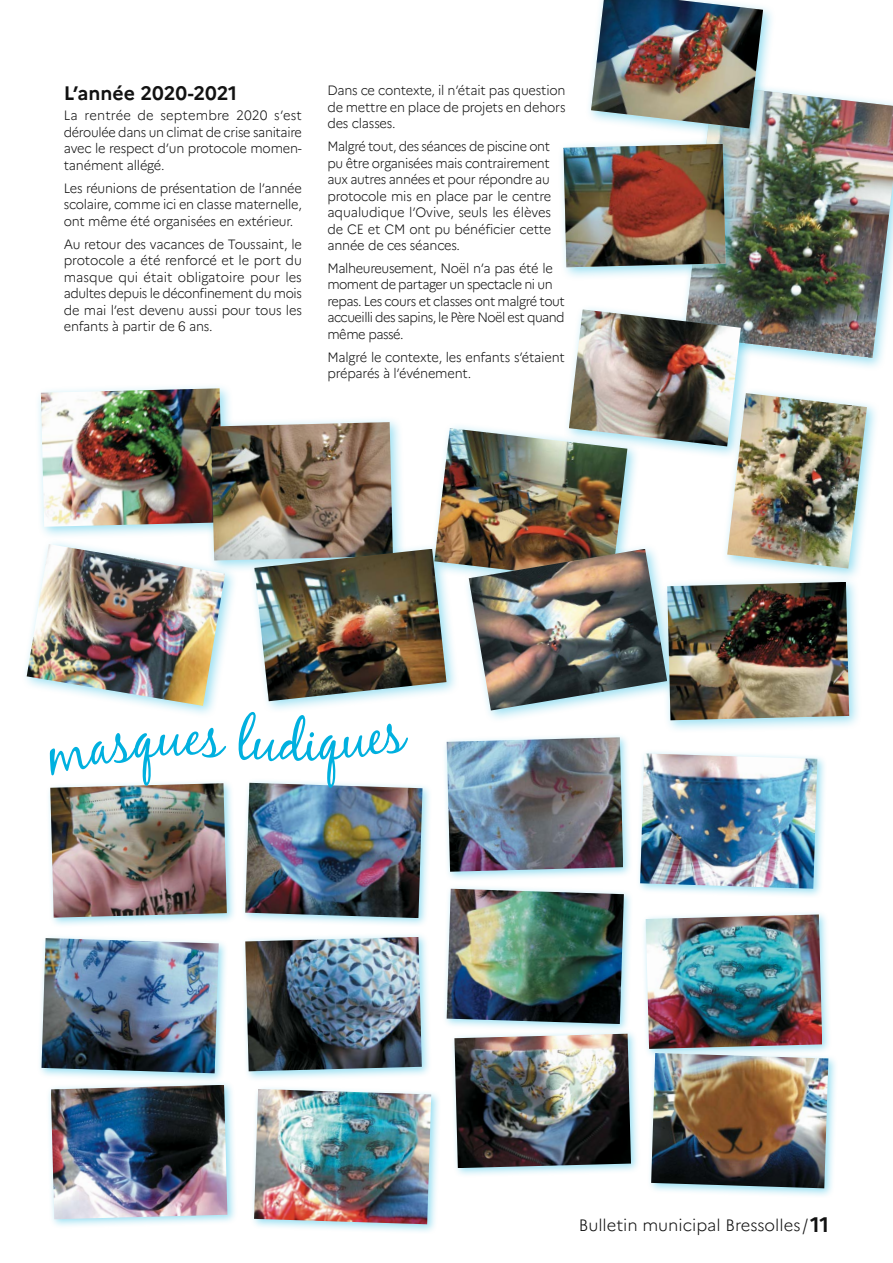
<style>
.page{position:relative;width:893px;height:1263px;background:#fff}
.page>*{position:absolute;margin:0;border:0;box-sizing:border-box;transform-origin:0 0}
.t1{font:55.95px "Black Jack";color:#00b0df;scale:.95 1}
.t2{font:700 19.5px "Marianne";color:#121212}
.t3{font:300 16.5px "Marianne";color:#121212}
.t4{font:300 13.5px/16.5px "Marianne";letter-spacing:-.02em;color:#121212;text-align:justify;scale:.95 1}
.t5{font:300 13.5px/16.5px "Marianne";letter-spacing:-.02em;color:#121212;text-align:justify;scale:.94 1}
.t6{font:300 13.5px/16.5px "Marianne";letter-spacing:-.04em;color:#121212;scale:.96 1}
.t7{font:300 13.5px/16.5px "Marianne";letter-spacing:-.02em;color:#121212;text-align:justify;scale:.96 1}
.s1{font-weight:700;font-size:21px}
</style>
<div class="page">
<div style="left:678px;top:79px;width:215px;height:292px;background:#00b0df;opacity:.4"></div>
<img style="left:684px;top:85px;width:209px;height:273px">
<div style="left:557px;top:137px;width:182px;height:144px;background:#00b0df;opacity:.4"></div>
<img style="left:563px;top:144px;width:163px;height:123px">
<div style="left:585px;top:0;width:191px;height:142px;background:#00b0df;opacity:.4"></div>
<img style="left:591px;top:0;width:172px;height:128px">
<div style="left:721px;top:387px;width:159px;height:194px;background:#00b0df;opacity:.4"></div>
<img style="left:727px;top:393px;width:140px;height:175px">
<div style="left:563px;top:303px;width:191px;height:156px;background:#00b0df;opacity:.4"></div>
<img style="left:569px;top:309px;width:172px;height:137px">
<div style="left:34px;top:382px;width:202px;height:158px;background:#00b0df;opacity:.4"></div>
<img style="left:41px;top:388px;width:182px;height:139px">
<div style="left:21px;top:538px;width:217px;height:181px;background:#00b0df;opacity:.4"></div>
<img style="left:27px;top:544px;width:198px;height:162px">
<div style="left:204px;top:416px;width:202px;height:158px;background:#00b0df;opacity:.4"></div>
<img style="left:211px;top:422px;width:182px;height:138px">
<div style="left:428px;top:422px;width:213px;height:173px;background:#00b0df;opacity:.4"></div>
<img style="left:434px;top:428px;width:193px;height:154px">
<div style="left:248px;top:543px;width:212px;height:171px;background:#00b0df;opacity:.4"></div>
<img style="left:254px;top:549px;width:192px;height:152px">
<div style="left:463px;top:543px;width:217px;height:181px;background:#00b0df;opacity:.4"></div>
<img style="left:469px;top:549px;width:198px;height:161px">
<div style="left:661px;top:575px;width:202px;height:159px;background:#00b0df;opacity:.4"></div>
<img style="left:667px;top:582px;width:182px;height:138px">
<div style="left:241px;top:778px;width:192px;height:150px;background:#00b0df;opacity:.4"></div>
<img style="left:245px;top:783px;width:177px;height:135px">
<div style="left:442px;top:732px;width:192px;height:150px;background:#00b0df;opacity:.4"></div>
<img style="left:447px;top:737px;width:176px;height:135px">
<div style="left:635px;top:749px;width:193px;height:150px;background:#00b0df;opacity:.4"></div>
<img style="left:640px;top:753px;width:177px;height:136px">
<div style="left:37px;top:933px;width:192px;height:150px;background:#00b0df;opacity:.4"></div>
<img style="left:42px;top:938px;width:177px;height:135px">
<div style="left:241px;top:932px;width:191px;height:150px;background:#00b0df;opacity:.4"></div>
<img style="left:245px;top:937px;width:177px;height:134px">
<div style="left:442px;top:884px;width:192px;height:150px;background:#00b0df;opacity:.4"></div>
<img style="left:447px;top:889px;width:177px;height:135px">
<div style="left:641px;top:910px;width:192px;height:149px;background:#00b0df;opacity:.4"></div>
<img style="left:646px;top:914px;width:176px;height:134px">
<div style="left:46px;top:1080px;width:192px;height:150px;background:#00b0df;opacity:.4"></div>
<img style="left:51px;top:1085px;width:176px;height:134px">
<div style="left:249px;top:1084px;width:193px;height:150px;background:#00b0df;opacity:.4"></div>
<img style="left:254px;top:1089px;width:177px;height:135px">
<div style="left:450px;top:1029px;width:191px;height:149px;background:#00b0df;opacity:.4"></div>
<img style="left:454px;top:1034px;width:177px;height:134px">
<div style="left:646px;top:1048px;width:193px;height:150px;background:#00b0df;opacity:.4"></div>
<img style="left:651px;top:1053px;width:177px;height:135px">
<div style="left:46px;top:778px;width:191px;height:150px;background:#00b0df;opacity:.4"></div>
<img style="left:50px;top:787px;width:177px;height:131px">
<svg style="left:46px;top:778px;width:181px;height:9px"></svg>
<svg style="left:237px;top:711px;width:47px;height:8px"></svg>
<svg style="left:306px;top:778px;width:104px;height:10px"></svg>
<h2 class="t2" style="left:64px;top:81px;width:175px">L’année 2020-2021</h2>
<p class="t7" style="left:64px;top:107px;width:250px">La rentrée de septembre 2020 s’est déroulée dans un climat de crise sanitaire avec le respect d’un protocole momen&shy;tanément allégé.</p>
<p class="t4" style="left:64px;top:180px;width:252px">Les réunions de présentation de l’année scolaire, comme ici en classe maternelle, ont même été organisées en extérieur.</p>
<p class="t4" style="left:64px;top:236px;width:252px">Au retour des vacances de Toussaint, le protocole a été renforcé et le port du masque qui était obligatoire pour les adultes depuis le déconfinement du mois de mai l’est devenu aussi pour tous les enfants à partir de 6 ans.</p>
<p class="t4" style="left:327px;top:82px;width:252px">Dans ce contexte, il n’était pas question de mettre en place de projets en dehors des classes.</p>
<p class="t5" style="left:327px;top:138px;width:240px">Malgré tout, des séances de piscine ont pu être organisées mais contrairement aux autres années et pour répondre au protocole mis en place par le centre aqualudique l’Ovive, seuls les élèves de CE et CM ont pu bénéficier cette année de ces séances.</p>
<p class="t6" style="left:327px;top:260px;width:249px">Malheureusement, Noël n’a pas été le moment de partager un spectacle ni un repas. Les cours et classes ont malgré tout accueilli des sapins, le Père Noël est quand même passé.</p>
<p class="t4" style="left:327px;top:349px;width:251px">Malgré le contexte, les enfants s’étaient préparés à l’événement.</p>
<h1 class="t1" style="left:279px;top:708px;width:30px">d</h1>
<p class="t3" style="left:579px;top:1215px;width:252px">Bulletin municipal Bressolles /<span class="s1">11</span></p>
</div>
